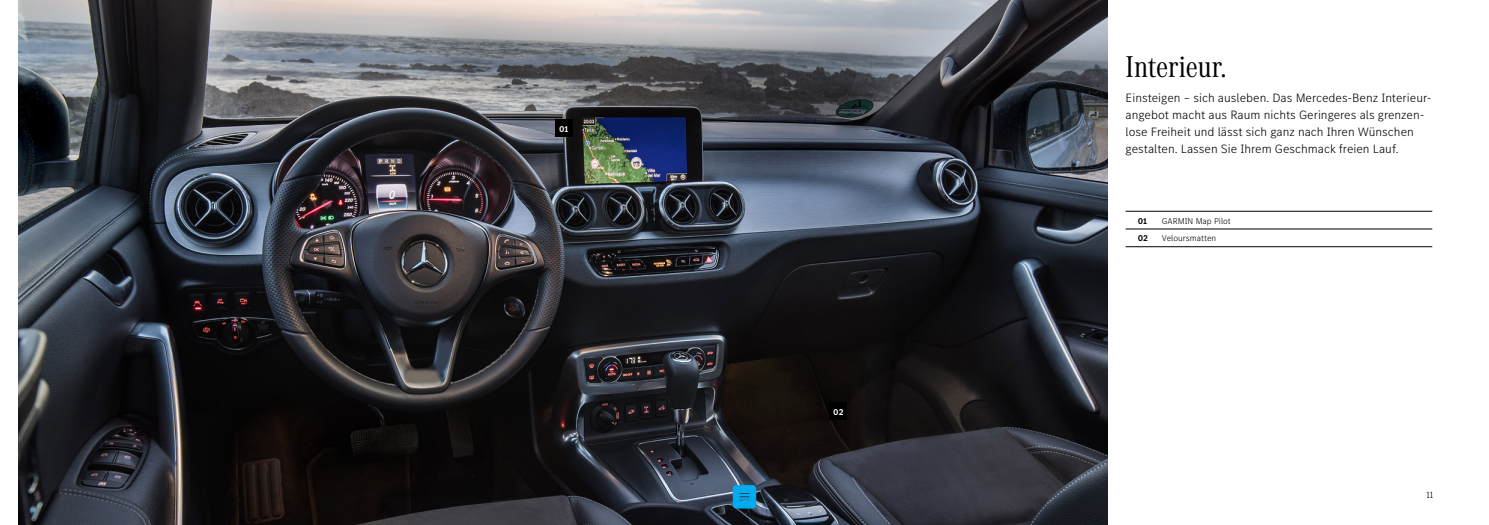
<style>
.page{position:relative;width:1489px;height:525px;background:#fff}
.page>*{position:absolute;margin:0;border:0;box-sizing:border-box;transform-origin:0 0}
.t1{font:31.25px "MB Corpo A Title Cond";color:#000}
.t2{font:300 12.5px/16.9px "MB Corpo S Text";color:#000}
.t3{font:300 9.38px "MB Corpo S Text";color:#000}
.t4{font:300 8.75px "MB Corpo S Text";color:#000}
.t5{font:700 8.75px "MB Corpo S Text";color:#000}
.t6{font:700 8.75px "MB Corpo S Text";color:#fff}
</style>
<div class="page">
<img style="left:19px;top:0;width:1088px;height:524px">
<hr style="left:1125px;top:211px;width:31px;height:1px;background:#000">
<hr style="left:1156px;top:211px;width:275px;height:1px;background:#000">
<hr style="left:1125px;top:246px;width:31px;height:1px;background:#000">
<hr style="left:1156px;top:246px;width:275px;height:1px;background:#000">
<hr style="left:1125px;top:229px;width:31px;height:1px;background:#000">
<hr style="left:1156px;top:229px;width:275px;height:1px;background:#000">
<div style="left:555px;top:119px;width:17px;height:18px;background:#000"></div>
<div style="left:829px;top:402px;width:18px;height:18px;background:#000"></div>
<svg style="left:732px;top:485px;width:24px;height:23px"></svg>
<p class="t6" style="left:559px;top:123px;width:11px">01</p>
<p class="t6" style="left:833px;top:406px;width:12px">02</p>
<h1 class="t1" style="left:1125px;top:46px;width:102px">Interieur.</h1>
<p class="t2" style="left:1125px;top:89px;width:305px">Einsteigen – sich ausleben. Das Mercedes-Benz Interieur&shy;angebot macht aus Raum nichts Geringeres als grenzen&shy;lose Freiheit und lässt sich ganz nach Ihren Wünschen gestalten. Lassen Sie Ihrem Geschmack freien Lauf.</p>
<p class="t5" style="left:1137px;top:215px;width:11px">01</p>
<p class="t4" style="left:1161px;top:215px;width:70px">GARMIN Map Pilot</p>
<p class="t5" style="left:1137px;top:232px;width:12px">02</p>
<p class="t4" style="left:1161px;top:232px;width:56px">Veloursmatten</p>
<p class="t3" style="left:1426px;top:488px;width:8px">11</p>
</div>
